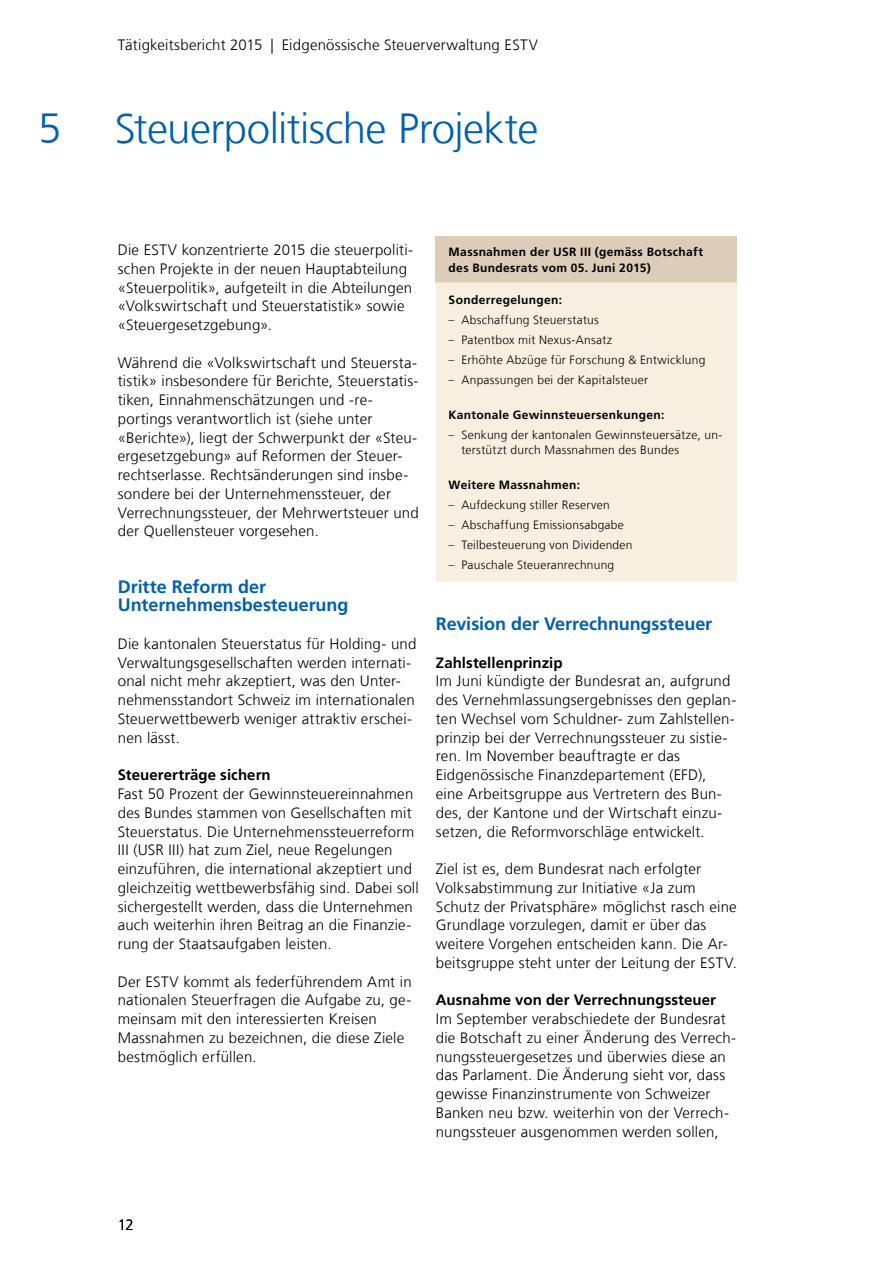
<style>
.page{position:relative;width:893px;height:1263px;background:#fff}
.page>*{position:absolute;margin:0;border:0;box-sizing:border-box;transform-origin:0 0}
.t1{font:300 42px "Frutiger LT Com";letter-spacing:-.015em;color:#0060ad}
.t2{font:700 18px/18.8px "Frutiger LT Com";letter-spacing:-.005em;color:#0060ad}
.Grundtext{font:300 15px/18.8px "Frutiger LT Com";letter-spacing:.015em;color:#000}
.t3{font:700 15px "Frutiger LT Com";letter-spacing:.005em;color:#000}
.t4{font:300 12px/15.8px "Frutiger LT Com";letter-spacing:.02em;color:#000}
.Infobox_GT{font:700 12px "Frutiger LT Com";letter-spacing:.03em;color:#000}
.Infobox_Kopf{font:700 12px/15.8px "Frutiger LT Com";letter-spacing:.03em;color:#000}
</style>
<div class="page">
<div style="left:436px;top:236px;width:301px;height:46px;background:#dcccb8"></div>
<div style="left:436px;top:282px;width:301px;height:300px;background:#f9efe0"></div>
<p class="Grundtext" style="left:118px;top:35px;width:422px">Tätigkeitsbericht 2015 | Eidgenössische Steuerverwaltung ESTV</p>
<p class="t1" style="left:38px;top:104px;width:25px">5</p>
<p class="t1" style="left:115px;top:104px;width:425px">Steuerpolitische Projekte</p>
<p class="Grundtext" style="left:118px;top:241px;width:297px">Die ESTV konzentrierte 2015 die steuerpoliti&shy;schen Projekte in der neuen Hauptabteilung «Steuerpolitik», aufgeteilt in die Abteilungen «Volkswirtschaft und Steuerstatistik» sowie «Steuergesetzgebung».</p>
<p class="Grundtext" style="left:118px;top:353px;width:302px">Während die «Volkswirtschaft und Steuersta&shy;tistik» insbesondere für Berichte, Steuerstatis&shy;tiken, Einnahmenschätzungen und -re&shy;portings verantwortlich ist (siehe unter «Berichte»), liegt der Schwerpunkt der «Steu&shy;ergesetzgebung» auf Reformen der Steuer&shy;rechtserlasse. Rechtsänderungen sind insbe&shy;sondere bei der Unternehmenssteuer, der Verrechnungssteuer, der Mehrwertsteuer und der Quellensteuer vorgesehen.</p>
<h2 class="t2" style="left:118px;top:577px;width:232px">Dritte Reform der<br>Unternehmensbesteuerung</h2>
<p class="Grundtext" style="left:118px;top:634px;width:300px">Die kantonalen Steuerstatus für Holding- und Verwaltungsgesellschaften werden internati&shy;onal nicht mehr akzeptiert, was den Unter&shy;nehmensstandort Schweiz im internationalen Steuerwettbewerb weniger attraktiv erschei&shy;nen lässt.</p>
<h3 class="t3" style="left:118px;top:766px;width:154px">Steuererträge sichern</h3>
<p class="Grundtext" style="left:118px;top:784px;width:302px">Fast 50 Prozent der Gewinnsteuereinnahmen des Bundes stammen von Gesellschaften mit Steuerstatus. Die Unternehmenssteuerreform III (USR III) hat zum Ziel, neue Regelungen einzuführen, die international akzeptiert und gleichzeitig wettbewerbsfähig sind. Dabei soll sichergestellt werden, dass die Unternehmen auch weiterhin ihren Beitrag an die Finanzie&shy;rung der Staatsaufgaben leisten.</p>
<p class="Grundtext" style="left:118px;top:972px;width:295px">Der ESTV kommt als federführendem Amt in nationalen Steuerfragen die Aufgabe zu, ge&shy;meinsam mit den interessierten Kreisen Massnahmen zu bezeichnen, die diese Ziele bestmöglich erfüllen.</p>
<p class="Infobox_Kopf" style="left:449px;top:244px;width:256px">Massnahmen der USR III (gemäss Botschaft des Bundesrats vom 05. Juni 2015)</p>
<p class="Infobox_GT" style="left:449px;top:293px;width:115px">Sonderregelungen:</p>
<p class="t4" style="left:449px;top:312px;width:152px">– Abschaffung Steuerstatus</p>
<p class="t4" style="left:449px;top:332px;width:165px">– Patentbox mit Nexus-Ansatz</p>
<p class="t4" style="left:449px;top:352px;width:258px">– Erhöhte Abzüge für Forschung &amp; Entwicklung</p>
<p class="t4" style="left:449px;top:372px;width:201px">– Anpassungen bei der Kapitalsteuer</p>
<p class="Infobox_GT" style="left:449px;top:407px;width:217px">Kantonale Gewinnsteuersenkungen:</p>
<p class="t4" style="left:461px;top:427px;width:263px;text-indent:-13px">– Senkung der kantonalen Gewinnsteuersätze, un&shy;terstützt durch Massnahmen des Bundes</p>
<p class="Infobox_GT" style="left:449px;top:478px;width:133px">Weitere Massnahmen:</p>
<p class="t4" style="left:449px;top:497px;width:163px">– Aufdeckung stiller Reserven</p>
<p class="t4" style="left:449px;top:517px;width:177px">– Abschaffung Emissionsabgabe</p>
<p class="t4" style="left:449px;top:537px;width:185px">– Teilbesteuerung von Dividenden</p>
<p class="t4" style="left:449px;top:557px;width:167px">– Pauschale Steueranrechnung</p>
<h2 class="t2" style="left:436px;top:615px;width:278px">Revision der Verrechnungssteuer</h2>
<h3 class="t3" style="left:436px;top:654px;width:128px">Zahlstellenprinzip</h3>
<p class="Grundtext" style="left:436px;top:672px;width:302px">Im Juni kündigte der Bundesrat an, aufgrund des Vernehmlassungsergebnisses den geplan&shy;ten Wechsel vom Schuldner- zum Zahlstellen&shy;prinzip bei der Verrechnungssteuer zu sistie&shy;ren. Im November beauftragte er das Eidgenössische Finanzdepartement (EFD), eine Arbeitsgruppe aus Vertretern des Bun&shy;des, der Kantone und der Wirtschaft einzu&shy;setzen, die Reformvorschläge entwickelt.</p>
<p class="Grundtext" style="left:436px;top:859px;width:303px">Ziel ist es, dem Bundesrat nach erfolgter Volksabstimmung zur Initiative «Ja zum Schutz der Privatsphäre» möglichst rasch eine Grundlage vorzulegen, damit er über das weitere Vorgehen entscheiden kann. Die Ar&shy;beitsgruppe steht unter der Leitung der ESTV.</p>
<h3 class="t3" style="left:436px;top:991px;width:282px">Ausnahme von der Verrechnungssteuer</h3>
<p class="Grundtext" style="left:436px;top:1009px;width:302px">Im September verabschiedete der Bundesrat die Botschaft zu einer Änderung des Verrech&shy;nungssteuergesetzes und überwies diese an das Parlament. Die Änderung sieht vor, dass gewisse Finanzinstrumente von Schweizer Banken neu bzw. weiterhin von der Verrech&shy;nungssteuer ausgenommen werden sollen,</p>
<p class="Grundtext" style="left:118px;top:1215px;width:17px">12</p>
</div>
